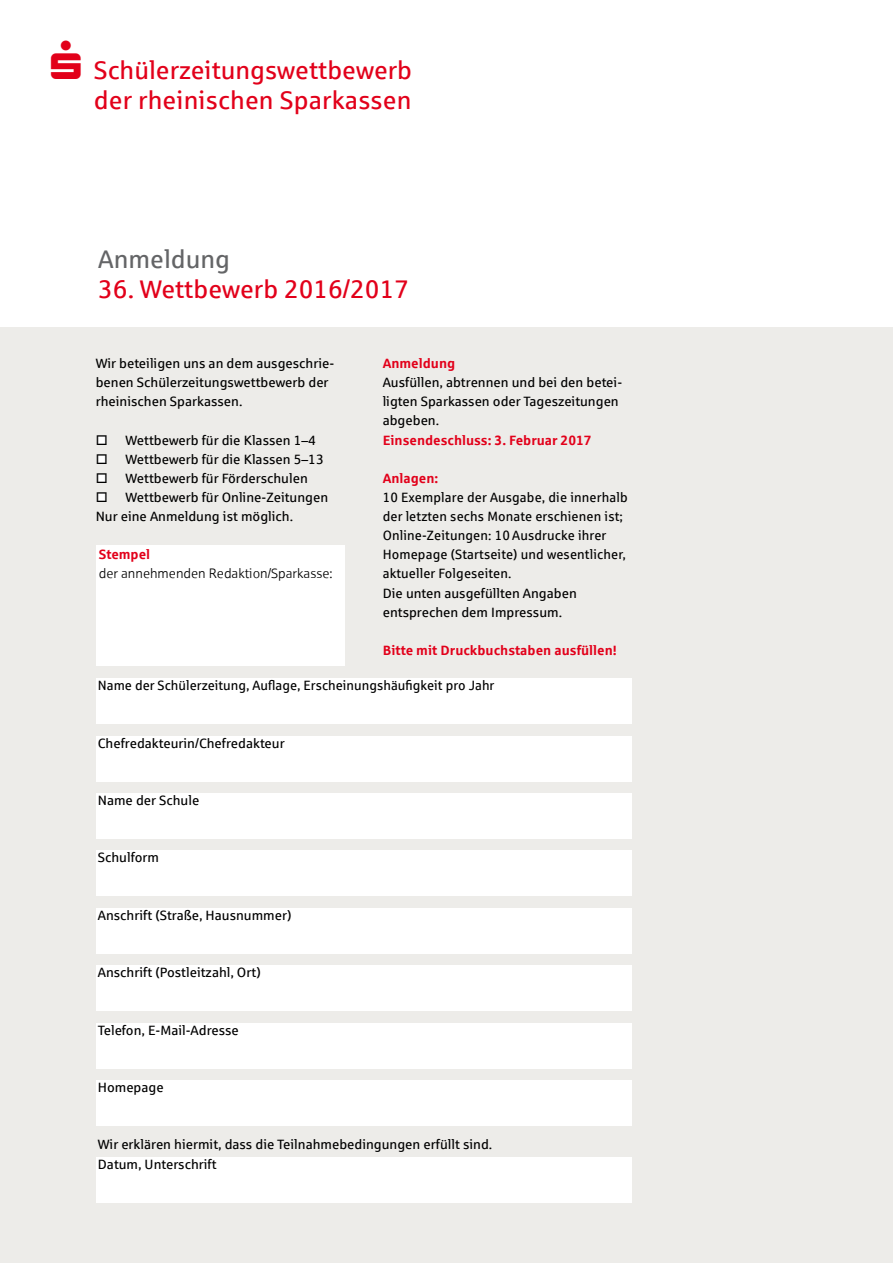
<style>
.page{position:relative;width:893px;height:1263px;background:#fff}
.page>*{position:absolute;margin:0;border:0;box-sizing:border-box;transform-origin:0 0}
.t1{font:25.5px/29.7px "Sparkasse Rg";color:#e2001a}
.t2{font:25.5px "Sparkasse Rg";color:#646567}
.t3{font:13.5px/19.2px "Sparkasse Rg";color:#000}
.t4{font:700 13.5px "Sparkasse Rg";color:#e2001a}
.t5{font:13.5px "Sparkasse Lt";color:#000}
</style>
<div class="page">
<div style="left:0;top:327px;width:893px;height:936px;background:#edece9"></div>
<div style="left:96px;top:678px;width:535px;height:46px;background:#fff"></div>
<div style="left:96px;top:545px;width:248px;height:121px;background:#fff"></div>
<div style="left:96px;top:736px;width:535px;height:46px;background:#fff"></div>
<div style="left:96px;top:793px;width:535px;height:46px;background:#fff"></div>
<div style="left:96px;top:850px;width:535px;height:46px;background:#fff"></div>
<div style="left:96px;top:908px;width:535px;height:46px;background:#fff"></div>
<div style="left:96px;top:965px;width:535px;height:46px;background:#fff"></div>
<div style="left:96px;top:1023px;width:535px;height:46px;background:#fff"></div>
<div style="left:96px;top:1080px;width:535px;height:46px;background:#fff"></div>
<div style="left:96px;top:1157px;width:535px;height:45px;background:#fff"></div>
<div style="left:97px;top:474px;width:10px;height:8px;background:#fff"></div>
<div style="left:97px;top:455px;width:10px;height:8px;background:#fff"></div>
<div style="left:97px;top:436px;width:10px;height:8px;background:#fff"></div>
<div style="left:97px;top:493px;width:10px;height:8px;background:#fff"></div>
<h1 class="t1" style="left:94px;top:55px;width:320px">Schülerzeitungswettbewerb der rheinischen Sparkassen</h1>
<h1 class="t2" style="left:98px;top:243px;width:133px">Anmeldung</h1>
<h1 class="t1" style="left:98px;top:273px;width:312px">36. Wettbewerb 2016/2017</h1>
<p class="t3" style="left:96px;top:353px;width:240px">Wir beteiligen uns an dem ausgeschrie&shy;benen Schülerzeitungswettbewerb der rheinischen Sparkassen.</p>
<p class="t3" style="left:96px;top:430px;width:222px">□ Wettbewerb für die Klassen 1–4</p>
<p class="t3" style="left:96px;top:449px;width:230px">□ Wettbewerb für die Klassen 5–13</p>
<p class="t3" style="left:96px;top:468px;width:214px">□ Wettbewerb für Förderschulen</p>
<p class="t3" style="left:96px;top:487px;width:234px">□ Wettbewerb für Online-Zeitungen<br>Nur eine Anmeldung ist möglich.</p>
<p class="t4" style="left:99px;top:546px;width:53px">Stempel</p>
<p class="t5" style="left:99px;top:566px;width:235px">der annehmenden Redaktion/Sparkasse:</p>
<p class="t4" style="left:383px;top:355px;width:74px">Anmeldung</p>
<p class="t3" style="left:383px;top:372px;width:241px">Ausfüllen, abtrennen und bei den betei&shy;ligten Sparkassen oder Tageszeitungen abgeben.</p>
<p class="t4" style="left:383px;top:431px;width:211px">Einsendeschluss: 3. Februar 2017</p>
<p class="t4" style="left:383px;top:469px;width:57px">Anlagen:</p>
<p class="t3" style="left:383px;top:487px;width:246px">10 Exemplare der Ausgabe, die innerhalb der letzten sechs Monate erschienen ist; Online-Zeitungen: 10 Ausdrucke ihrer Homepage (Startseite) und wesentlicher, aktueller Folgeseiten.<br>Die unten ausgefüllten Angaben entsprechen dem Impressum.</p>
<p class="t4" style="left:383px;top:642px;width:236px">Bitte mit Druckbuchstaben ausfüllen!</p>
<p class="t3" style="left:98px;top:675px;width:398px">Name der Schülerzeitung, Auflage, Erscheinungshäufigkeit pro Jahr</p>
<p class="t3" style="left:98px;top:733px;width:188px">Chefredakteurin/Chefredakteur</p>
<p class="t3" style="left:98px;top:790px;width:103px">Name der Schule</p>
<p class="t3" style="left:98px;top:848px;width:63px">Schulform</p>
<p class="t3" style="left:98px;top:905px;width:195px">Anschrift (Straße, Hausnummer)</p>
<p class="t3" style="left:98px;top:962px;width:164px">Anschrift (Postleitzahl, Ort)</p>
<p class="t3" style="left:98px;top:1020px;width:143px">Telefon, E-Mail-Adresse</p>
<p class="t3" style="left:98px;top:1077px;width:67px">Homepage</p>
<p class="t3" style="left:98px;top:1135px;width:396px">Wir erklären hiermit, dass die Teilnahmebedingungen erfüllt sind.<br>Datum, Unterschrift</p>
</div>
